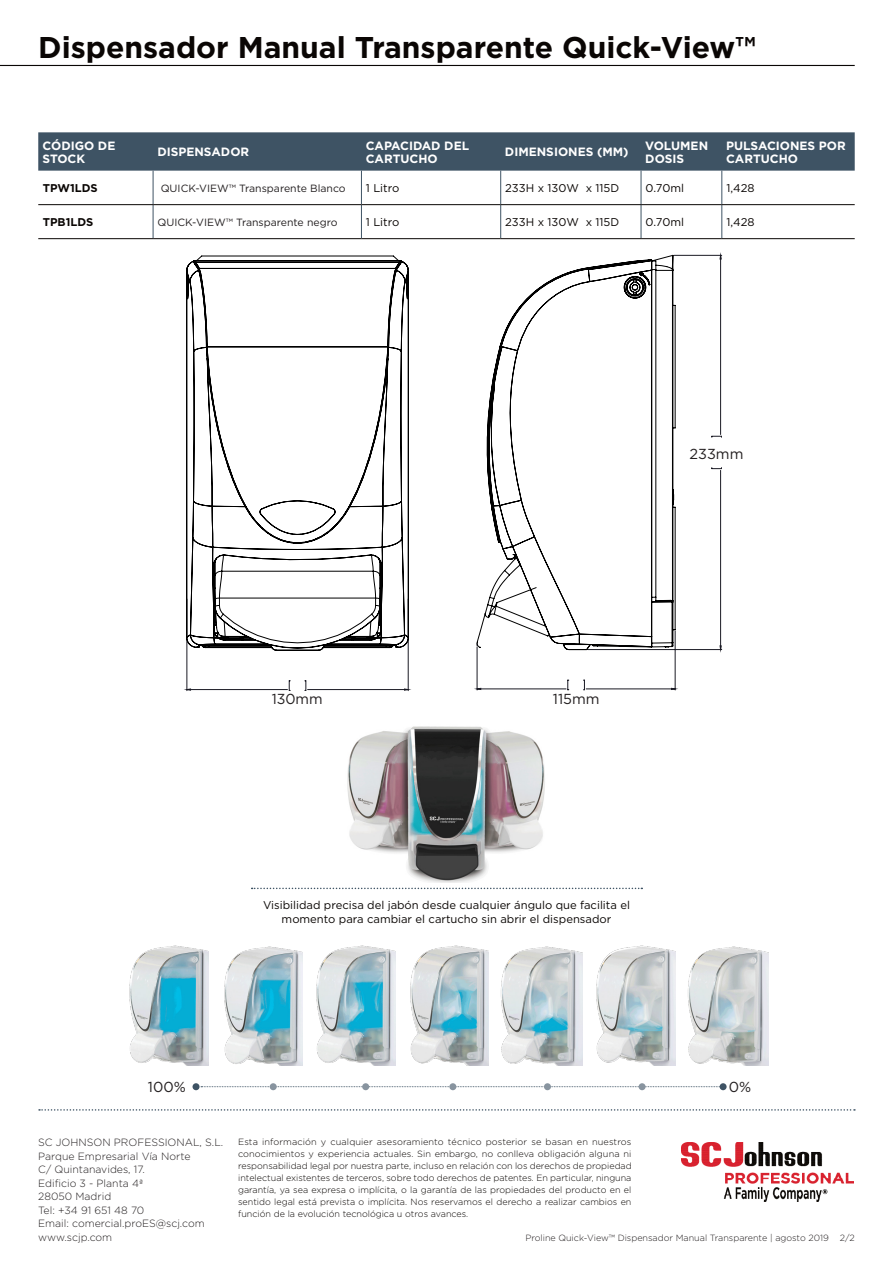
<style>
.page{position:relative;width:893px;height:1263px;background:#fff}
.page>*{position:absolute;margin:0;border:0;box-sizing:border-box;transform-origin:0 0}
.t1{font:700 30px "Gotham";color:#0a0604}
._08_Copy_Prokyon_8_7{font:14.55px "Gotham";color:#231f20}
.t2{font:700 12px/13.5px "Gotham";color:#fff}
.t3{font:11.25px/13.5px "Gotham";color:#0a0604;text-align:center}
.t4{font:700 11.25px "Gotham";color:#0a0604}
.t5{font:300 10.5px/13.5px "Gotham";color:#231f20}
.t6{font:10.5px "Gotham";color:#231f20}
.t7{font:300 9px/12px "Gotham";color:#0a0604;text-align:justify}
.t8{font:300 9px "Gotham";color:#231f20}
</style>
<div class="page">
<svg style="left:39px;top:1109px;width:816px;height:2px"></svg>
<img style="left:681px;top:1142px;width:172px;height:59px">
<hr style="left:0;top:65px;width:855px;height:1px;background:#0a0604">
<hr style="left:408px;top:599px;width:1px;height:92px;background:#1a1a24">
<hr style="left:187px;top:599px;width:1px;height:92px;background:#1a1a24">
<svg style="left:187px;top:680px;width:221px;height:11px"></svg>
<svg style="left:186px;top:255px;width:223px;height:396px"></svg>
<svg style="left:567px;top:304px;width:154px;height:386px"></svg>
<hr style="left:675px;top:631px;width:1px;height:59px;background:#1a1a24">
<hr style="left:477px;top:647px;width:1px;height:43px;background:#1a1a24">
<hr style="left:588px;top:649px;width:134px;height:1px;background:#1a1a24">
<hr style="left:674px;top:255px;width:48px;height:1px;background:#1a1a24">
<svg style="left:477px;top:680px;width:198px;height:10px"></svg>
<svg style="left:712px;top:255px;width:10px;height:394px"></svg>
<svg style="left:477px;top:255px;width:198px;height:395px"></svg>
<div style="left:38px;top:132px;width:817px;height:39px;background:#3e5364"></div>
<hr style="left:153px;top:171px;width:1px;height:33px;background:#3e5364">
<hr style="left:153px;top:205px;width:1px;height:33px;background:#3e5364">
<hr style="left:361px;top:171px;width:1px;height:33px;background:#3e5364">
<hr style="left:361px;top:205px;width:1px;height:33px;background:#3e5364">
<hr style="left:500px;top:171px;width:1px;height:33px;background:#3e5364">
<hr style="left:500px;top:205px;width:1px;height:33px;background:#3e5364">
<hr style="left:641px;top:171px;width:1px;height:33px;background:#3e5364">
<hr style="left:721px;top:171px;width:1px;height:33px;background:#3e5364">
<hr style="left:641px;top:205px;width:1px;height:33px;background:#3e5364">
<hr style="left:721px;top:205px;width:1px;height:33px;background:#3e5364">
<hr style="left:38px;top:204px;width:115px;height:1px;background:#0a0604">
<hr style="left:153px;top:204px;width:208px;height:1px;background:#0a0604">
<hr style="left:361px;top:204px;width:140px;height:1px;background:#0a0604">
<hr style="left:501px;top:204px;width:140px;height:1px;background:#0a0604">
<hr style="left:641px;top:204px;width:81px;height:1px;background:#0a0604">
<hr style="left:722px;top:204px;width:133px;height:1px;background:#0a0604">
<hr style="left:38px;top:238px;width:115px;height:1px;background:#0a0604">
<hr style="left:153px;top:238px;width:208px;height:1px;background:#0a0604">
<hr style="left:361px;top:238px;width:140px;height:1px;background:#0a0604">
<hr style="left:501px;top:238px;width:140px;height:1px;background:#0a0604">
<hr style="left:641px;top:238px;width:81px;height:1px;background:#0a0604">
<hr style="left:722px;top:238px;width:133px;height:1px;background:#0a0604">
<img style="left:129px;top:945px;width:80px;height:121px">
<img style="left:224px;top:946px;width:78px;height:120px">
<img style="left:316px;top:945px;width:79px;height:121px">
<img style="left:410px;top:946px;width:79px;height:120px">
<img style="left:501px;top:946px;width:81px;height:120px">
<img style="left:596px;top:945px;width:79px;height:121px">
<img style="left:688px;top:946px;width:80px;height:120px">
<svg style="left:252px;top:888px;width:390px;height:1px"></svg>
<img style="left:347px;top:726px;width:198px;height:157px">
<svg style="left:201px;top:1086px;width:519px;height:1px"></svg>
<div style="left:720px;top:1083px;width:7px;height:7px;background:#3e5364;border-radius:50%"></div>
<div style="left:193px;top:1083px;width:7px;height:7px;background:#3e5364;border-radius:50%"></div>
<div style="left:270px;top:1083px;width:7px;height:7px;background:#88949f;border-radius:50%"></div>
<div style="left:362px;top:1083px;width:7px;height:7px;background:#88949f;border-radius:50%"></div>
<div style="left:449px;top:1083px;width:7px;height:7px;background:#88949f;border-radius:50%"></div>
<div style="left:544px;top:1083px;width:7px;height:7px;background:#88949f;border-radius:50%"></div>
<div style="left:639px;top:1083px;width:7px;height:7px;background:#88949f;border-radius:50%"></div>
<p class="t1" style="left:38px;top:28px;width:719px">Dispensador Manual Transparente Quick-View™</p>
<p class="t2" style="left:43px;top:138px;width:74px">CÓDIGO DE<br>STOCK</p>
<p class="t2" style="left:157px;top:145px;width:93px">DISPENSADOR</p>
<p class="t2" style="left:366px;top:138px;width:105px">CAPACIDAD DEL<br>CARTUCHO</p>
<p class="t2" style="left:505px;top:145px;width:125px">DIMENSIONES (MM)</p>
<p class="t2" style="left:645px;top:138px;width:64px">VOLUMEN<br>DOSIS</p>
<p class="t2" style="left:726px;top:138px;width:121px">PULSACIONES POR<br>CARTUCHO</p>
<p class="t4" style="left:43px;top:181px;width:56px">TPW1LDS</p>
<p class="t6" style="left:161px;top:181px;width:186px">QUICK-VIEW™ Transparente Blanco</p>
<p class="t3" style="left:366px;top:181px;width:35px">1 Litro</p>
<p class="t3" style="left:505px;top:181px;width:116px">233H x 130W x 115D</p>
<p class="t3" style="left:645px;top:181px;width:40px">0.70ml</p>
<p class="t3" style="left:726px;top:181px;width:30px">1,428</p>
<p class="t4" style="left:43px;top:215px;width:52px">TPB1LDS</p>
<p class="t6" style="left:158px;top:215px;width:181px">QUICK-VIEW™ Transparente negro</p>
<p class="t3" style="left:366px;top:215px;width:35px">1 Litro</p>
<p class="t3" style="left:505px;top:215px;width:116px">233H x 130W x 115D</p>
<p class="t3" style="left:645px;top:215px;width:40px">0.70ml</p>
<p class="t3" style="left:726px;top:215px;width:30px">1,428</p>
<p class="_08_Copy_Prokyon_8_7" style="left:689px;top:444px;width:55px">233mm</p>
<p class="_08_Copy_Prokyon_8_7" style="left:272px;top:690px;width:52px">130mm</p>
<p class="_08_Copy_Prokyon_8_7" style="left:553px;top:690px;width:48px">115mm</p>
<p class="t3" style="left:263px;top:898px;width:368px">Visibilidad precisa del jabón desde cualquier ángulo que facilita el momento para cambiar el cartucho sin abrir el dispensador</p>
<p class="_08_Copy_Prokyon_8_7" style="left:148px;top:1077px;width:39px">100%</p>
<p class="_08_Copy_Prokyon_8_7" style="left:729px;top:1077px;width:24px">0%</p>
<p class="t5" style="left:38px;top:1135px;width:186px">SC JOHNSON PROFESSIONAL, S.L.<br>Parque Empresarial Vía Norte<br>C/ Quintanavides, 17.<br>Edificio 3 - Planta 4ª<br>28050 Madrid<br>Tel: +34 91 651 48 70<br>Email: comercial.proES@scj.com www.scjp.com</p>
<p class="t7" style="left:238px;top:1136px;width:395px">Esta información y cualquier asesoramiento técnico posterior se basan en nuestros conocimientos y experiencia actuales. Sin embargo, no conlleva obligación alguna ni responsabilidad legal por nuestra parte, incluso en relación con los derechos de propiedad intelectual existentes de terceros, sobre todo derechos de patentes. En particular, ninguna garantía, ya sea expresa o implícita, o la garantía de las propiedades del producto en el sentido legal está prevista o implícita. Nos reservamos el derecho a realizar cambios en función de la evolución tecnológica u otros avances.</p>
<p class="t8" style="left:525px;top:1232px;width:331px">Proline Quick-View™ Dispensador Manual Transparente | agosto 2019 2/2</p>
</div>
